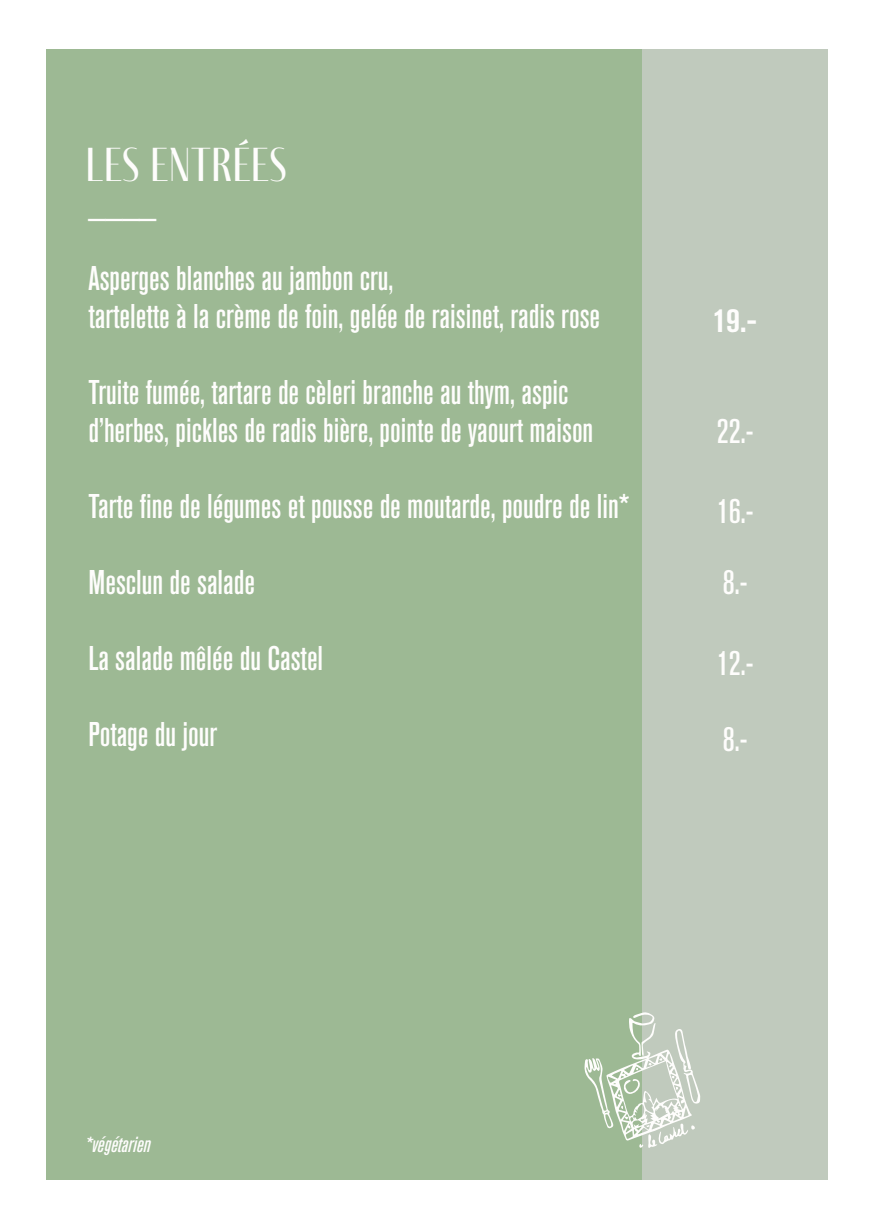
<style>
.page{position:relative;width:874px;height:1225px;background:#fff}
.page>*{position:absolute;margin:0;border:0;box-sizing:border-box;transform-origin:0 0}
.t1{font:49px "Fino Sans";color:#fefdfc}
.t2{font:34px/38px "Akzidenz Grotesk BQ Md Cnd Alt";color:#fefdfc}
.t3{font:34px "Akzidenz Grotesk BQ Bd Cnd Alt";color:#fefdfc}
.t4{font:21.6px "Akzidenz Grotesk BQ Md Cnd It Alt";color:#fefdfc}
</style>
<div class="page">
<div style="left:46px;top:49px;width:596px;height:1131px;background:#9db994"></div>
<div style="left:642px;top:49px;width:185px;height:1131px;background:#c0cabd"></div>
<svg style="left:584px;top:1012px;width:116px;height:136px"></svg>
<h1 class="t1" style="left:85px;top:137px;width:203px">LES ENTRÉES</h1>
<p class="t2" style="left:88px;top:183px;width:69px">____</p>
<p class="t2" style="left:88px;top:259px;width:513px">Asperges blanches au jambon cru,<br>tartelette à la crème de foin, gelée de raisinet, radis rose</p>
<p class="t2" style="left:88px;top:373px;width:506px">Truite fumée, tartare de cèleri branche au thym, aspic d’herbes, pickles de radis bière, pointe de yaourt maison</p>
<p class="t2" style="left:88px;top:487px;width:542px">Tarte fine de légumes et pousse de moutarde, poudre de lin*</p>
<p class="t2" style="left:88px;top:563px;width:168px">Mesclun de salade</p>
<p class="t2" style="left:88px;top:639px;width:236px">La salade mêlée du Castel</p>
<p class="t2" style="left:88px;top:715px;width:130px">Potage du jour</p>
<p class="t3" style="left:712px;top:301px;width:45px">19.-</p>
<p class="t2" style="left:716px;top:412px;width:38px">22.-</p>
<p class="t2" style="left:716px;top:476px;width:38px;line-height:70.6px">16.-<br>8.-</p>
<p class="t2" style="left:716px;top:644px;width:38px">12.-</p>
<p class="t2" style="left:722px;top:720px;width:26px">8.-</p>
<p class="t4" style="left:85px;top:1132px;width:67px">*végétarien</p>
</div>
